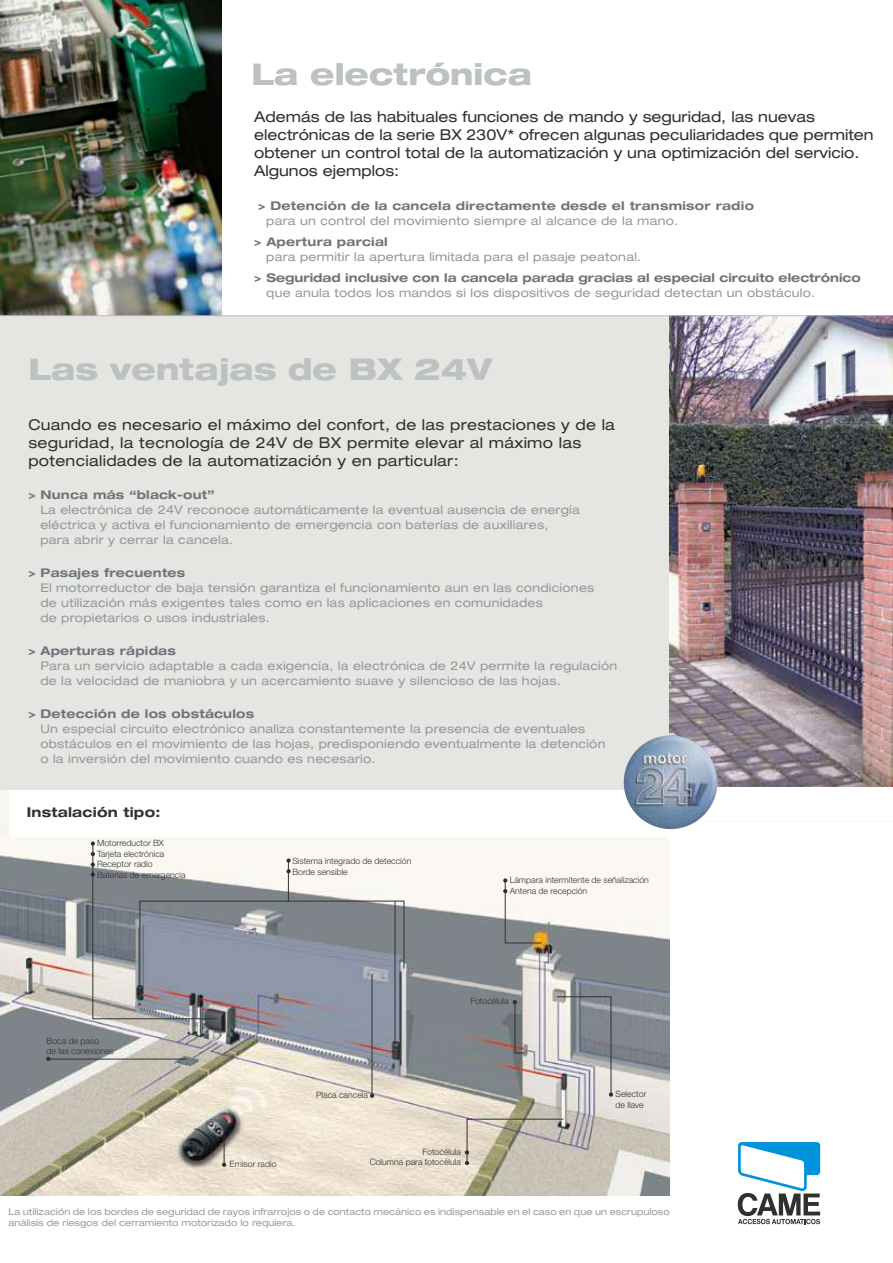
<style>
.page{position:relative;width:893px;height:1263px;background:#fff}
.page>*{position:absolute;margin:0;border:0;box-sizing:border-box;transform-origin:0 0}
.t1{font:800 expanded 30px "Helvetica Neue";color:#bcc1c2}
.t2{font:expanded 15px/18px "Helvetica Neue";color:#31302e}
.t3{font:expanded 15px/18px "Helvetica Neue";letter-spacing:.02em;color:#31302e}
.t4{font:700 expanded 13.5px "Helvetica Neue";letter-spacing:.02em;color:#31302e}
.t5{font:expanded 12px/15px "Helvetica Neue";letter-spacing:.02em;color:#909a9d}
.t6{font:700 expanded 12px "Helvetica Neue";letter-spacing:.02em;color:#6e7579}
.t7{font:700 expanded 12px "Helvetica Neue";color:#6e7579}
.t8{font:expanded 9.3px/11.1px "Helvetica Neue";color:#9b9d9d}
.t9{font:300 8.7px/10.5px "Helvetica Neue";color:#31302e}
</style>
<div class="page">
<img style="left:0;top:837px;width:670px;height:359px">
<svg style="left:556px;top:996px;width:57px;height:101px"></svg>
<hr style="left:224px;top:1134px;width:1px;height:31px;background:#31302e">
<svg style="left:222px;top:1163px;width:4px;height:4px"></svg>
<hr style="left:47px;top:1059px;width:139px;height:1px;background:#31302e">
<svg style="left:46px;top:1057px;width:4px;height:4px"></svg>
<hr style="left:683px;top:821px;width:210px;height:1px;background:#fbf9f3">
<svg style="left:503px;top:878px;width:39px;height:65px"></svg>
<div style="left:0;top:316px;width:670px;height:473px;background:#e5e5e2"></div>
<img style="left:0;top:0;width:221px;height:315px">
<img style="left:670px;top:316px;width:223px;height:471px">
<svg style="left:465px;top:1118px;width:99px;height:47px"></svg>
<hr style="left:372px;top:974px;width:1px;height:122px;background:#31302e">
<svg style="left:370px;top:1093px;width:4px;height:5px"></svg>
<hr style="left:395px;top:901px;width:1px;height:143px;background:#31302e">
<svg style="left:91px;top:841px;width:313px;height:178px"></svg>
<svg style="left:513px;top:1000px;width:12px;height:53px"></svg>
<img style="left:624px;top:735px;width:93px;height:94px;border-radius:50%">
<svg style="left:738px;top:1142px;width:82px;height:82px"></svg>
<hr style="left:0;top:315px;width:893px;height:1px;background:#bcc1c2">
<h1 class="t1" style="left:251px;top:55px;width:282px">La electrónica</h1>
<p class="t2" style="left:254px;top:107px;width:621px">Además de las habituales funciones de mando y seguridad, las nuevas electrónicas de la serie BX 230V* ofrecen algunas peculiaridades que permiten obtener un control total de la automatización y una optimización del servicio.<br>Algunos ejemplos:</p>
<p class="t6" style="left:258px;top:198px;width:497px">&gt; Detención de la cancela directamente desde el transmisor radio</p>
<p class="t5" style="left:266px;top:213px;width:413px">para un control del movimiento siempre al alcance de la mano.</p>
<p class="t6" style="left:254px;top:234px;width:135px">&gt; Apertura parcial</p>
<p class="t5" style="left:266px;top:249px;width:377px">para permitir la apertura limitada para el pasaje peatonal.</p>
<p class="t7" style="left:254px;top:270px;width:608px">&gt; Seguridad inclusive con la cancela parada gracias al especial circuito electrónico</p>
<p class="t5" style="left:266px;top:285px;width:551px">que anula todos los mandos si los dispositivos de seguridad detectan un obstáculo.</p>
<h1 class="t1" style="left:28px;top:350px;width:465px">Las ventajas de BX 24V</h1>
<p class="t3" style="left:28px;top:415px;width:588px">Cuando es necesario el máximo del confort, de las prestaciones y de la seguridad, la tecnología de 24V de BX permite elevar al máximo las potencialidades de la automatización y en particular:</p>
<p class="t6" style="left:28px;top:487px;width:188px">&gt; Nunca más “black-out”</p>
<p class="t5" style="left:40px;top:502px;width:541px">La electrónica de 24V reconoce automáticamente la eventual ausencia de energía eléctrica y activa el funcionamiento de emergencia con baterías de auxiliares, para abrir y cerrar la cancela.</p>
<p class="t6" style="left:28px;top:565px;width:159px">&gt; Pasajes frecuentes</p>
<p class="t5" style="left:40px;top:580px;width:555px">El motorreductor de baja tensión garantiza el funcionamiento aun en las condiciones de utilización más exigentes tales como en las aplicaciones en comunidades<br>de propietarios o usos industriales.</p>
<p class="t6" style="left:28px;top:643px;width:149px">&gt; Aperturas rápidas</p>
<p class="t5" style="left:40px;top:658px;width:578px">Para un servicio adaptable a cada exigencia, la electrónica de 24V permite la regulación de la velocidad de maniobra y un acercamiento suave y silencioso de las hojas.</p>
<p class="t6" style="left:28px;top:706px;width:227px">&gt; Detección de los obstáculos</p>
<p class="t5" style="left:40px;top:721px;width:567px">Un especial circuito electrónico analiza constantemente la presencia de eventuales obstáculos en el movimiento de las hojas, predisponiendo eventualmente la detención o la inversión del movimiento cuando es necesario.</p>
<p class="t4" style="left:27px;top:804px;width:135px">Instalación tipo:</p>
<p class="t9" style="left:97px;top:838px;width:90px">Motorreductor BX<br>Tarjeta electrónica<br>Receptor radio<br>Baterías de emergencia</p>
<p class="t9" style="left:47px;top:1035px;width:69px">Boca de paso<br>de las conexiones</p>
<p class="t9" style="left:292px;top:855px;width:120px">Sistema integrado de detección<br>Borde sensible</p>
<p class="t9" style="left:510px;top:874px;width:141px">Lámpara intermitente de señalización<br>Antena de recepción</p>
<p class="t9" style="left:230px;top:1159px;width:48px">Emisor radio</p>
<p class="t9" style="left:470px;top:995px;width:40px">Fotocélula</p>
<p class="t9" style="left:316px;top:1089px;width:53px">Placa cancela</p>
<p class="t9" style="left:370px;top:1146px;width:93px;text-align:right">Fotocélula<br>Columna para fotocélula</p>
<p class="t9" style="left:616px;top:1089px;width:32px">Selector de llave</p>
<p class="t8" style="left:9px;top:1206px;width:663px">La utilización de los bordes de seguridad de rayos infrarrojos o de contacto mecánico es indispensable en el caso en que un escrupuloso análisis de riesgos del cerramiento motorizado lo requiera.</p>
</div>
